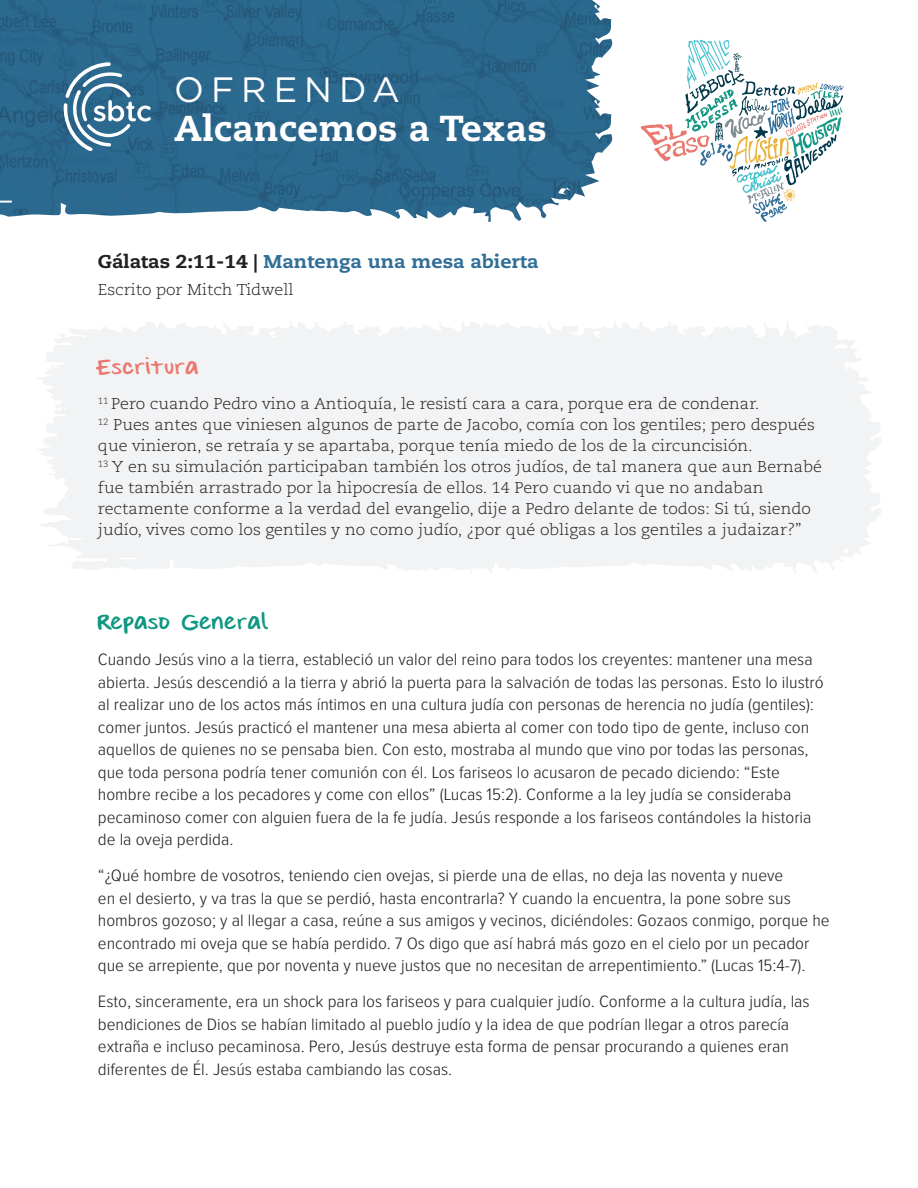
<style>
.page{position:relative;width:918px;height:1188px;background:#fff}
.page>*{position:absolute;margin:0;border:0;box-sizing:border-box;transform-origin:0 0}
.t1{font:800 36px "Caecilia LT Pro 85";letter-spacing:.01em;color:#fff}
.t2{font:35.25px "Gotham";letter-spacing:.2em;color:#fff}
.t3{font:800 18.6px "Caecilia LT Pro 85";color:#316f98;scale:1.05 1}
.t4{font:300 17.1px/22.5px "Proxima Nova Cond";color:#231f20;scale:1.11 1}
.t5{font:17.1px "EVIE'SHAND";letter-spacing:.1em;color:#0f9781;scale:1.11 1}
.t6{font:17.1px "EVIE'SHAND";letter-spacing:.1em;color:#eb786f;scale:1.11 1}
.t7{font:300 15.6px/21px "Caecilia LT Pro 45";color:#231f20;scale:1.05 1}
.s1{color:#231f20}
</style>
<div class="page">
<img style="left:0;top:0;width:613px;height:222px">
<svg style="left:37px;top:322px;width:844px;height:251px;fill:#f2f3f4"></svg>
<svg style="left:641px;top:40px;width:203px;height:182px"></svg>
<svg style="left:63px;top:62px;width:88px;height:89px"></svg>
<p class="t2" style="left:174px;top:67px;width:227px">OFRENDA</p>
<p class="t1" style="left:174px;top:103px;width:374px">Alcancemos a Texas</p>
<p class="t3" style="left:98px;top:249px;width:421px"><span class="s1">Gálatas 2:11-14 |</span> Mantenga una mesa abierta</p>
<p class="t7" style="left:98px;top:279px;width:188px">Escrito por Mitch Tidwell</p>
<p class="t6" style="left:98px;top:357px;width:91px">Escritura</p>
<p class="t7" style="left:98px;top:393px;width:691px"><sup>11</sup> Pero cuando Pedro vino a Antioquía, le resistí cara a cara, porque era de condenar.<br><sup>12</sup> Pues antes que viniesen algunos de parte de Jacobo, comía con los gentiles; pero después que vinieron, se retraía y se apartaba, porque tenía miedo de los de la circuncisión.<br><sup>13</sup> Y en su simulación participaban también los otros judíos, de tal manera que aun Bernabé fue también arrastrado por la hipocresía de ellos. 14 Pero cuando vi que no andaban rectamente conforme a la verdad del evangelio, dije a Pedro delante de todos: Si tú, siendo judío, vives como los gentiles y no como judío, ¿por qué obligas a los gentiles a judaizar?”</p>
<p class="t5" style="left:98px;top:612px;width:154px">Repaso General</p>
<p class="t4" style="left:98px;top:649px;width:655px">Cuando Jesús vino a la tierra, estableció un valor del reino para todos los creyentes: mantener una mesa abierta. Jesús descendió a la tierra y abrió la puerta para la salvación de todas las personas. Esto lo ilustró al realizar uno de los actos más íntimos en una cultura judía con personas de herencia no judía (gentiles): comer juntos. Jesús practicó el mantener una mesa abierta al comer con todo tipo de gente, incluso con aquellos de quienes no se pensaba bien. Con esto, mostraba al mundo que vino por todas las personas, que toda persona podría tener comunión con él. Los fariseos lo acusaron de pecado diciendo: “Este hombre recibe a los pecadores y come con ellos” (Lucas 15:2). Conforme a la ley judía se consideraba pecaminoso comer con alguien fuera de la fe judía. Jesús responde a los fariseos contándoles la historia de la oveja perdida.</p>
<p class="t4" style="left:98px;top:865px;width:661px">“¿Qué hombre de vosotros, teniendo cien ovejas, si pierde una de ellas, no deja las noventa y nueve<br>en el desierto, y va tras la que se perdió, hasta encontrarla? Y cuando la encuentra, la pone sobre sus hombros gozoso; y al llegar a casa, reúne a sus amigos y vecinos, diciéndoles: Gozaos conmigo, porque he encontrado mi oveja que se había perdido. 7 Os digo que así habrá más gozo en el cielo por un pecador que se arrepiente, que por noventa y nueve justos que no necesitan de arrepentimiento.” (Lucas 15:4-7).</p>
<p class="t4" style="left:98px;top:991px;width:643px">Esto, sinceramente, era un shock para los fariseos y para cualquier judío. Conforme a la cultura judía, las bendiciones de Dios se habían limitado al pueblo judío y la idea de que podrían llegar a otros parecía extraña e incluso pecaminosa. Pero, Jesús destruye esta forma de pensar procurando a quienes eran diferentes de Él. Jesús estaba cambiando las cosas.</p>
</div>
